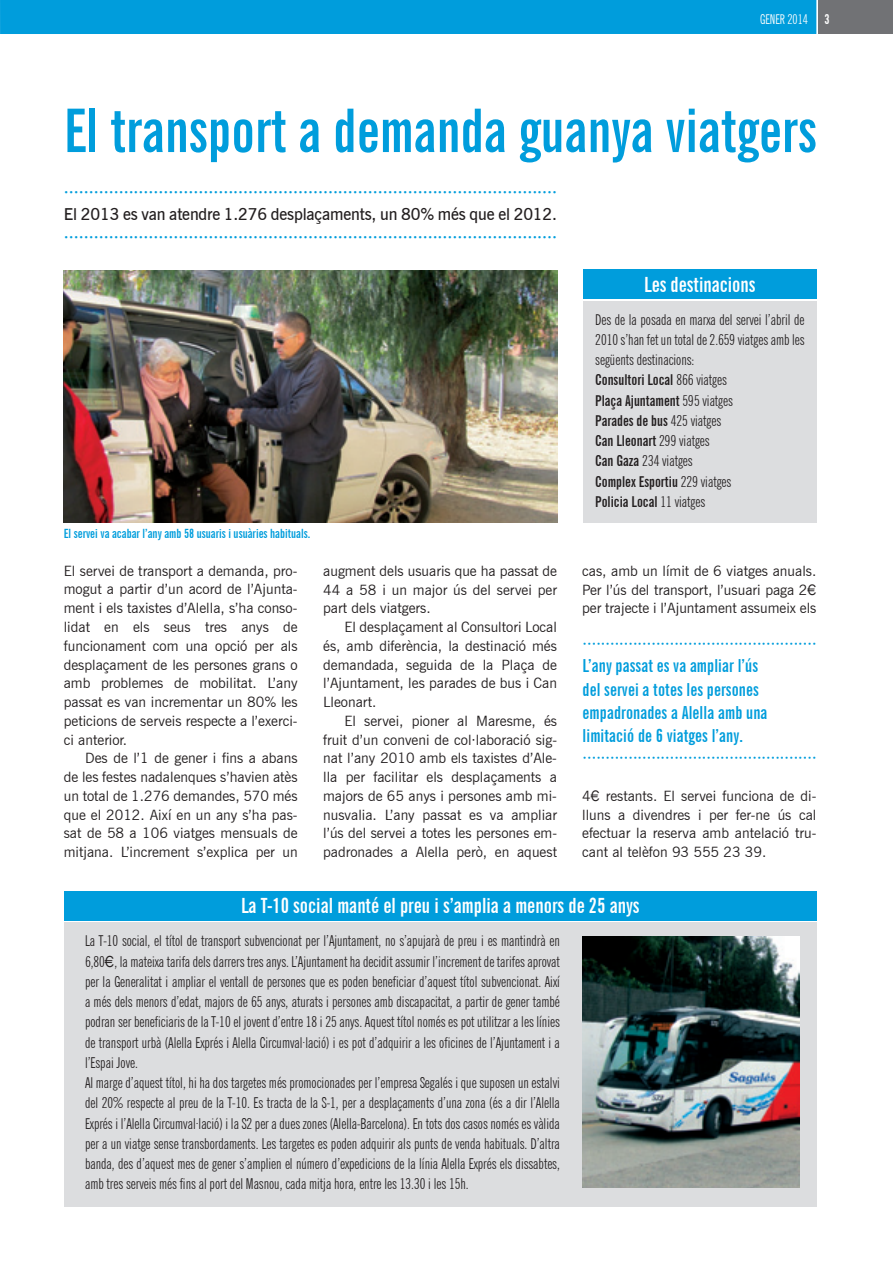
<style>
.page{position:relative;width:893px;height:1263px;background:#fff}
.page>*{position:absolute;margin:0;border:0;box-sizing:border-box;transform-origin:0 0}
.t1{font:700 extra-condensed 60px "News Gothic BT";color:#009ddc}
.t2{font:700 extra-condensed 21px "News Gothic BT";color:#fff}
.t3{font:700 extra-condensed 18px/23.2px "News Gothic BT";letter-spacing:.005em;color:#009ddc}
.t4{font:600 16.5px "News Gothic BT";color:#009ddc}
.t5{font:600 16.5px "News Gothic BT";letter-spacing:-.01em;color:#231f20}
.t6{font:extra-condensed 15px/20.2px "News Gothic BT";color:#231f20}
.t7{font:600 15px "News Gothic BT";color:#009ddc}
.t8{font:14.25px/18.8px "News Gothic BT";color:#231f20;text-align:justify}
.t9{font:extra-condensed 13.5px "News Gothic BT";color:#fff}
.t10{font:700 extra-condensed 12.75px "News Gothic BT";color:#009ddc}
.s1{font-weight:700}
.s2{font-family:"News Gothic"}
.s3{font-family:"News Gothic";font-stretch:normal}
</style>
<div class="page">
<div style="left:818px;top:0;width:75px;height:34px;background:#717275"></div>
<div style="left:0;top:0;width:816px;height:34px;background:#009ddc"></div>
<img style="left:64px;top:271px;width:493px;height:252px">
<div style="left:583px;top:269px;width:234px;height:30px;background:#009ddc"></div>
<div style="left:583px;top:302px;width:234px;height:221px;background:#dcdddf"></div>
<div style="left:64px;top:891px;width:752px;height:30px;background:#009ddc"></div>
<div style="left:64px;top:923px;width:752px;height:284px;background:#dcdddf"></div>
<img style="left:583px;top:936px;width:216px;height:251px">
<p class="t9" style="left:760px;top:11px;width:71px">GENER 2014 <span class="s1">3</span></p>
<h1 class="t1" style="left:64px;top:94px;width:754px">El transport a demanda guanya viatgers</h1>
<p class="t4" style="left:64px;top:182px;width:495px">···································································································</p>
<p class="t5" style="left:64px;top:204px;width:495px">El 2013 es van atendre 1.276 desplaçaments, un 80% més que el 2012.</p>
<p class="t4" style="left:64px;top:227px;width:495px">···································································································</p>
<p class="t10" style="left:64px;top:526px;width:248px">El servei va acabar l’any amb 58 usuaris i usuàries habituals.</p>
<p class="t8" style="left:64px;top:561px;width:235px">El servei de transport a demanda, pro&shy;mogut a partir d’un acord de l’Ajunta&shy;ment i els taxistes d’Alella, s’ha conso&shy;lidat en els seus tres anys de funcionament com una opció per als desplaçament de les persones grans o amb problemes de mobilitat. L’any passat es van incrementar un 80% les peticions de serveis respecte a l’exerci&shy;ci anterior.</p>
<p class="t8" style="left:64px;top:749px;width:235px;text-indent:21px">Des de l’1 de gener i fins a abans de les festes nadalenques s’havien atès un total de 1.276 demandes, 570 més que el 2012. Així en un any s’ha pas&shy;sat de 58 a 106 viatges mensuals de mitjana. L’increment s’explica per un</p>
<p class="t8" style="left:323px;top:561px;width:235px">augment dels usuaris que ha passat de 44 a 58 i un major ús del servei per part dels viatgers.</p>
<p class="t8" style="left:323px;top:617px;width:235px;text-indent:21px">El desplaçament al Consultori Local és, amb diferència, la destinació més demandada, seguida de la Plaça de l’Ajuntament, les parades de bus i Can Lleonart.</p>
<p class="t8" style="left:323px;top:711px;width:235px;text-indent:21px">El servei, pioner al Maresme, és fruit d’un conveni de col·laboració sig&shy;nat l’any 2010 amb els taxistes d’Ale&shy;lla per facilitar els desplaçaments a majors de 65 anys i persones amb mi&shy;nusvalia. L’any passat es va ampliar l’ús del servei a totes les persones em&shy;padronades a Alella però, en aquest</p>
<h2 class="t2" style="left:644px;top:272px;width:113px">Les destinacions</h2>
<p class="t6" style="left:595px;top:309px;width:211px">Des de la posada en marxa del servei l’abril de<br>2010 s’han fet un total de 2.659 viatges amb les següents destinacions:<br><span class="s1">Consultori Local</span> 866 viatges<br><span class="s1">Plaça Ajuntament</span> 595 viatges<br><span class="s1">Parades de bus</span> 425 viatges<br><span class="s1">Can Lleonart</span> 299 viatges<br><span class="s1">Can Gaza</span> 234 viatges<br><span class="s1">Complex Esportiu</span> 229 viatges<br><span class="s1">Policia Local</span> 11 viatges</p>
<p class="t8" style="left:582px;top:561px;width:236px">cas, amb un límit de 6 viatges anuals.<br>Per l’ús del transport, l’usuari paga 2<span class="s2">€ </span>per trajecte i l’Ajuntament assumeix els</p>
<p class="t7" style="left:583px;top:635px;width:236px">···················································</p>
<p class="t3" style="left:583px;top:654px;width:186px">L’any passat es va ampliar l’ús del servei a totes les persones empadronades a Alella amb una limitació de 6 viatges l’any.</p>
<p class="t7" style="left:583px;top:749px;width:236px">···················································</p>
<p class="t8" style="left:582px;top:786px;width:236px">4<span class="s2">€</span> restants. El servei funciona de di&shy;lluns a divendres i per fer-ne ús cal efectuar la reserva amb antelació tru&shy;cant al telèfon 93 555 23 39.</p>
<h2 class="t2" style="left:241px;top:893px;width:400px">La T-10 social manté el preu i s’amplia a menors de 25 anys</h2>
<p class="t6" style="left:85px;top:931px;width:476px">La T-10 social, el títol de transport subvencionat per l’Ajuntament, no s’apujarà de preu i es mantindrà en 6,80<span class="s3">€</span>, la mateixa tarifa dels darrers tres anys. L’Ajuntament ha decidit assumir l’increment de tarifes aprovat per la Generalitat i ampliar el ventall de persones que es poden beneficiar d’aquest títol subvencionat. Així a més dels menors d’edat, majors de 65 anys, aturats i persones amb discapacitat, a partir de gener també podran ser beneficiaris de la T-10 el jovent d’entre 18 i 25 anys. Aquest títol només es pot utilitzar a les línies de transport urbà (Alella Exprés i Alella Circumval·lació) i es pot d’adquirir a les oficines de l’Ajuntament i a l’Espai Jove.<br>Al marge d’aquest títol, hi ha dos targetes més promocionades per l’empresa Segalés i que suposen un estalvi del 20% respecte al preu de la T-10. Es tracta de la S-1, per a desplaçaments d’una zona (és a dir l’Alella Exprés i l’Alella Circumval·lació) i la S2 per a dues zones (Alella-Barcelona). En tots dos casos només es vàlida per a un viatge sense transbordaments. Les targetes es poden adquirir als punts de venda habituals. D’altra banda, des d’aquest mes de gener s’amplien el número d’expedicions de la línia Alella Exprés els dissabtes, amb tres serveis més fins al port del Masnou, cada mitja hora, entre les 13.30 i les 15h.</p>
</div>
